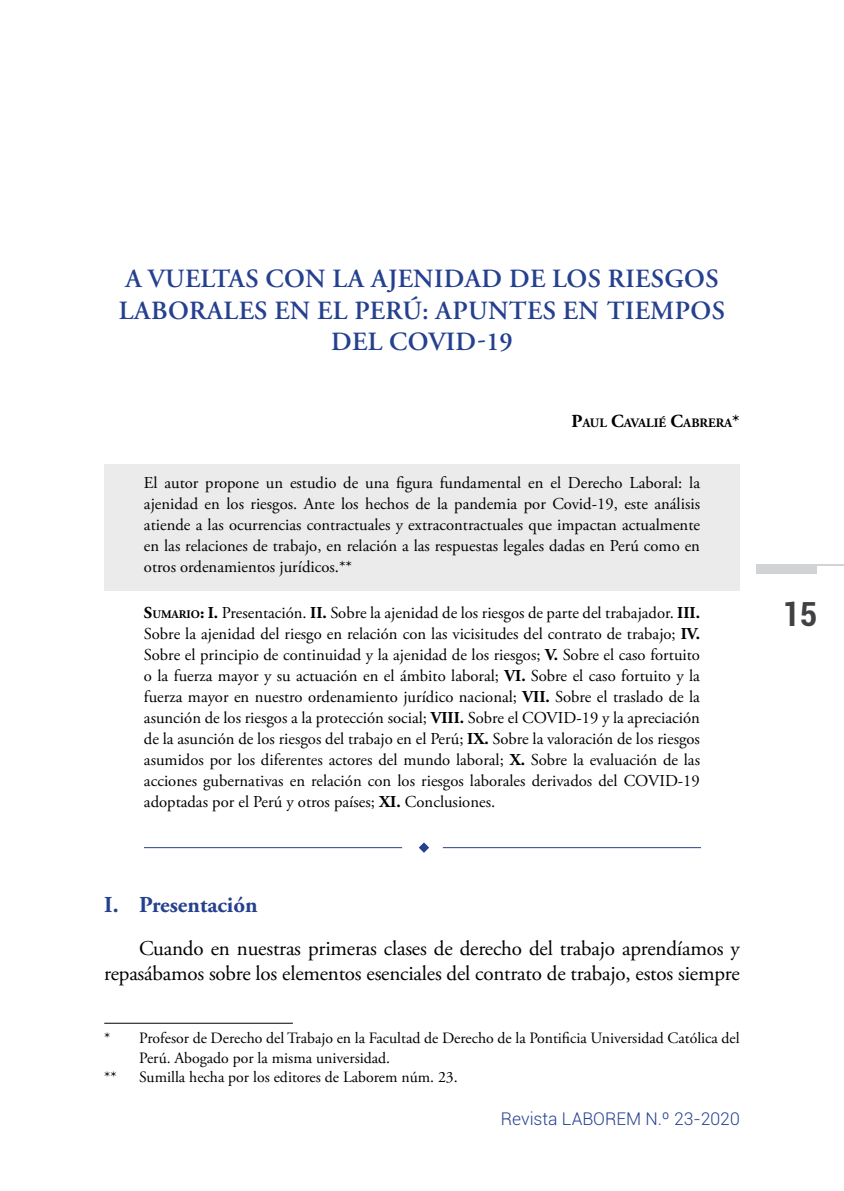
<style>
.page{position:relative;width:844px;height:1191px;background:#fff}
.page>*{position:absolute;margin:0;border:0;box-sizing:border-box;transform-origin:0 0}
.t1{font:700 condensed 33.25px "Roboto";color:#414042}
.t2{font:600 26.25px/31.5px "Adobe Garamond Pro";letter-spacing:.015em;color:#25408f;text-align:center}
.t3{font:700 22.75px "Adobe Garamond Pro";color:#25408f}
.t4{font:21px/25.4px "Adobe Garamond Pro";letter-spacing:-.01em;color:#000;text-align:right}
.t5{font:300 17.5px "Roboto";color:#25408f}
.t6{font:16.62px/21px "Adobe Garamond Pro";color:#000;text-align:justify}
.t7{font:15.75px "Adobe Garamond Pro";color:#000}
.t8{font:700 12.78px "Adobe Garamond Pro";color:#000}
.s1{font-size:18.38px}
.s2{font-weight:700}
.s3{font-weight:700;font-size:11.72px}
</style>
<div class="page">
<div style="left:756px;top:565px;width:60px;height:9px;background:#d1d3d4"></div>
<svg style="left:816px;top:565px;width:27px;height:1px"></svg>
<div style="left:104px;top:464px;width:635px;height:126px;background:#ebebec"></div>
<hr style="left:144px;top:847px;width:258px;height:1px;background:#25408f">
<hr style="left:442px;top:847px;width:258px;height:1px;background:#25408f">
<svg style="left:418px;top:842px;width:11px;height:11px"></svg>
<hr style="left:104px;top:1023px;width:189px;height:1px;background:#000">
<h2 class="t2" style="left:119px;top:263px;width:607px">A VUELTAS CON LA AJENIDAD DE LOS RIESGOS<br>LABORALES EN EL PERÚ: APUNTES EN TIEMPOS<br>DEL COVID-19</h2>
<p class="t8" style="left:571px;top:416px;width:170px"><span class="s1">P</span>AUL <span class="s1">C</span>AVALIÉ <span class="s1">C</span>ABRERA<span class="s1">*</span></p>
<p class="t6" style="left:144px;top:473px;width:557px">El autor propone un estudio de una figura fundamental en el Derecho Laboral: la ajenidad en los riesgos. Ante los hechos de la pandemia por Covid-19, este análisis atiende a las ocurrencias contractuales y extracontractuales que impactan actualmente en las relaciones de trabajo, en relación a las respuestas legales dadas en Perú como en otros ordenamientos jurídicos.**</p>
<p class="t6" style="left:144px;top:603px;width:557px"><span class="s2">S</span><span class="s3">UMARIO</span><span class="s2">:</span> <span class="s2">I.</span> Presentación. <span class="s2">II.</span> Sobre la ajenidad de los riesgos de parte del trabajador. <span class="s2">III.<br></span>Sobre la ajenidad del riesgo en relación con las vicisitudes del contrato de trabajo; <span class="s2">IV.<br></span>Sobre el principio de continuidad y la ajenidad de los riesgos; <span class="s2">V.</span> Sobre el caso fortuito o la fuerza mayor y su actuación en el ámbito laboral; <span class="s2">VI.</span> Sobre el caso fortuito y la fuerza mayor en nuestro ordenamiento jurídico nacional; <span class="s2">VII.</span> Sobre el traslado de la asunción de los riesgos a la protección social; <span class="s2">VIII.</span> Sobre el COVID-19 y la apreciación de la asunción de los riesgos del trabajo en el Perú; <span class="s2">IX.</span> Sobre la valoración de los riesgos asumidos por los diferentes actores del mundo laboral; <span class="s2">X.</span> Sobre la evaluación de las acciones gubernativas en relación con los riesgos laborales derivados del COVID-19 adoptadas por el Perú y otros países; <span class="s2">XI.</span> Conclusiones.</p>
<h3 class="t3" style="left:104px;top:891px;width:155px">I. Presentación</h3>
<p class="t4" style="left:104px;top:936px;width:637px">Cuando en nuestras primeras clases de derecho del trabajo aprendíamos y repasábamos sobre los elementos esenciales del contrato de trabajo, estos siempre</p>
<p class="t7" style="left:104px;top:1028px;width:637px">* Profesor de Derecho del Trabajo en la Facultad de Derecho de la Pontificia Universidad Católica del</p>
<p class="t7" style="left:139px;top:1048px;width:252px">Perú. Abogado por la misma universidad.</p>
<p class="t7" style="left:104px;top:1067px;width:14px">**</p>
<p class="t7" style="left:139px;top:1067px;width:320px">Sumilla hecha por los editores de Laborem núm. 23.</p>
<p class="t5" style="left:500px;top:1106px;width:240px">Revista LABOREM N.º 23-2020</p>
<h1 class="t1" style="left:782px;top:591px;width:36px">15</h1>
</div>
